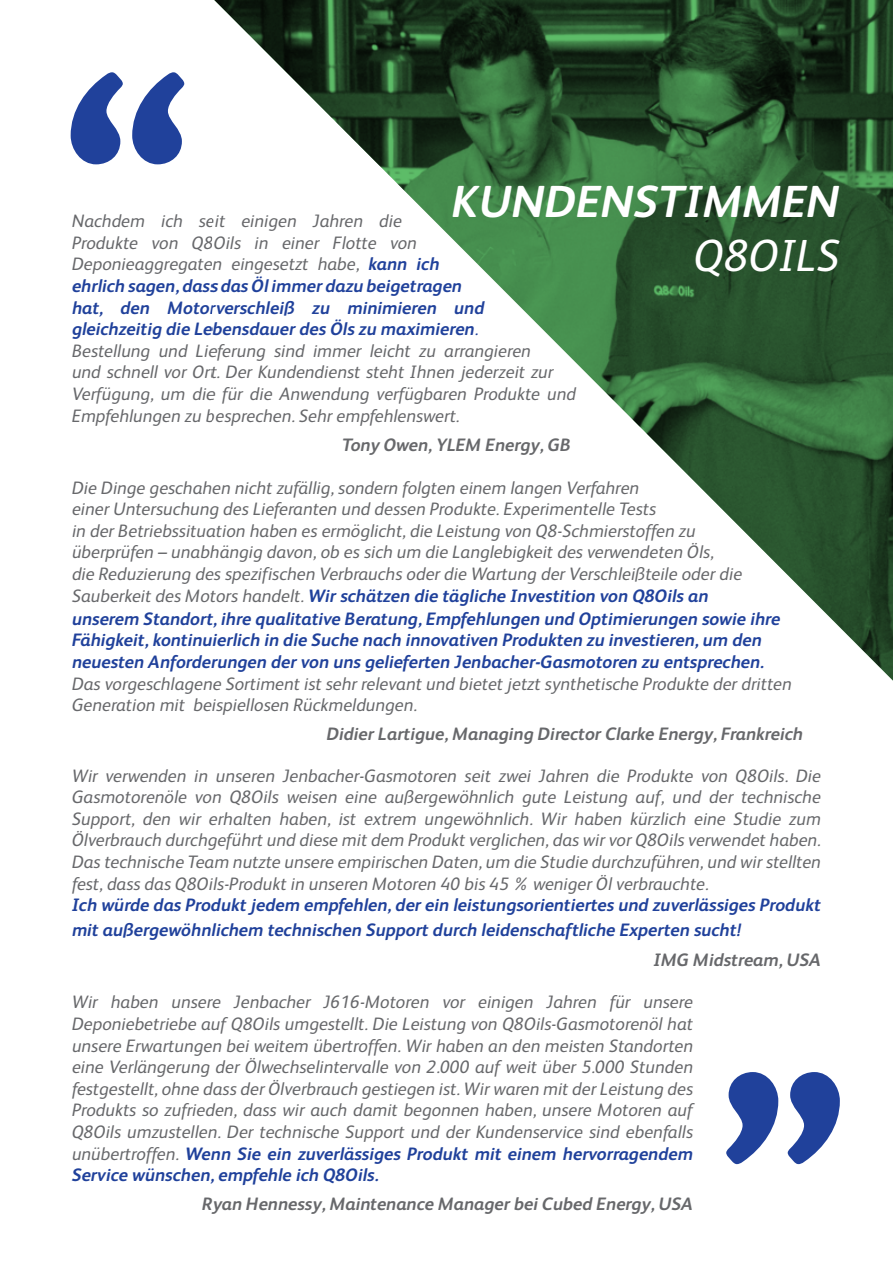
<style>
.page{position:relative;width:893px;height:1263px;background:#fff}
.page>*{position:absolute;margin:0;border:0;box-sizing:border-box;transform-origin:0 0}
.t1{font:800 300px "FS Albert";color:#20419b}
.t2{font:italic 700 45px "FS Albert";color:#fff}
.t3{font:italic 45px "FS Albert";color:#fff}
.t4{font:italic 18px/21.6px "FS Albert";color:#67686b}
.t5{font:italic 700 18px/25.2px "FS Albert";color:#20419b}
.t6{font:italic 700 18px "FS Albert";color:#67686b}
.s1{font-weight:700;color:#20419b}
.s2{color:#20419b}
</style>
<div class="page">
<img style="left:214px;top:0;width:679px;height:681px">
<h1 class="t1" style="left:54px;top:5px;width:147px">“</h1>
<h2 class="t2" style="left:452px;top:176px;width:389px">KUNDENSTIMMEN</h2>
<h2 class="t3" style="left:694px;top:230px;width:147px">Q8OILS</h2>
<p class="t4" style="left:72px;top:210px;width:505px">Nachdem ich seit einigen Jahren die<br>Produkte von Q8Oils in einer Flotte von<br>Deponieaggregaten eingesetzt habe, <span class="s1">kann ich<br>ehrlich sagen, dass das Öl immer dazu beigetragen<br>hat, den Motorverschleiß zu minimieren und gleichzeitig die Lebensdauer des Öls zu maximieren</span><span class="s2">.<br></span>Bestellung und Lieferung sind immer leicht zu arrangieren<br>und schnell vor Ort. Der Kundendienst steht Ihnen jederzeit zur Verfügung, um die für die Anwendung verfügbaren Produkte und Empfehlungen zu besprechen. Sehr empfehlenswert.</p>
<p class="t6" style="left:342px;top:434px;width:230px">Tony Owen, YLEM Energy, GB</p>
<p class="t4" style="left:72px;top:476px;width:710px">Die Dinge geschahen nicht zufällig, sondern folgten einem langen Verfahren<br>einer Untersuchung des Lieferanten und dessen Produkte. Experimentelle Tests<br>in der Betriebssituation haben es ermöglicht, die Leistung von Q8-Schmierstoffen zu überprüfen – unabhängig davon, ob es sich um die Langlebigkeit des verwendeten Öls,<br>die Reduzierung des spezifischen Verbrauchs oder die Wartung der Verschleißteile oder die Sauberkeit des Motors handelt. <span class="s1">Wir schätzen die tägliche Investition von Q8Oils an unserem Standort, ihre qualitative Beratung, Empfehlungen und Optimierungen sowie ihre Fähigkeit, kontinuierlich in die Suche nach innovativen Produkten zu investieren, um den neuesten Anforderungen der von uns gelieferten Jenbacher-Gasmotoren zu entsprechen.</span></p>
<p class="t4" style="left:72px;top:672px;width:721px">Das vorgeschlagene Sortiment ist sehr relevant und bietet jetzt synthetische Produkte der dritten<br>Generation mit beispiellosen Rückmeldungen.</p>
<p class="t6" style="left:327px;top:724px;width:478px">Didier Lartigue, Managing Director Clarke Energy, Frankreich</p>
<p class="t4" style="left:72px;top:765px;width:750px;text-align:justify">Wir verwenden in unseren Jenbacher-Gasmotoren seit zwei Jahren die Produkte von Q8Oils. Die Gasmotorenöle von Q8Oils weisen eine außergewöhnlich gute Leistung auf, und der technische Support, den wir erhalten haben, ist extrem ungewöhnlich. Wir haben kürzlich eine Studie zum Ölverbrauch durchgeführt und diese mit dem Produkt verglichen, das wir vor Q8Oils verwendet haben.<br>Das technische Team nutzte unsere empirischen Daten, um die Studie durchzuführen, und wir stellten fest, dass das Q8Oils-Produkt in unseren Motoren 40 bis 45 % weniger Öl verbrauchte.</p>
<p class="t5" style="left:72px;top:892px;width:750px">Ich würde das Produkt jedem empfehlen, der ein leistungsorientiertes und zuverlässiges Produkt mit außergewöhnlichem technischen Support durch leidenschaftliche Experten sucht!</p>
<p class="t6" style="left:654px;top:949px;width:168px">IMG Midstream, USA</p>
<p class="t4" style="left:72px;top:991px;width:623px;text-align:justify">Wir haben unsere Jenbacher J616-Motoren vor einigen Jahren für unsere Deponiebetriebe auf Q8Oils umgestellt. Die Leistung von Q8Oils-Gasmotorenöl hat unsere Erwartungen bei weitem übertroffen. Wir haben an den meisten Standorten eine Verlängerung der Ölwechselintervalle von 2.000 auf weit über 5.000 Stunden festgestellt, ohne dass der Ölverbrauch gestiegen ist. Wir waren mit der Leistung des Produkts so zufrieden, dass wir auch damit begonnen haben, unsere Motoren auf Q8Oils umzustellen. Der technische Support und der Kundenservice sind ebenfalls unübertroffen. <span class="s1">Wenn Sie ein zuverlässiges Produkt mit einem hervorragendem Service wünschen, empfehle ich Q8Oils.</span></p>
<p class="t6" style="left:202px;top:1194px;width:492px">Ryan Hennessy, Maintenance Manager bei Cubed Energy, USA</p>
<h1 class="t1" style="left:856px;top:1231px;width:147px;rotate:-180deg">“</h1>
</div>
